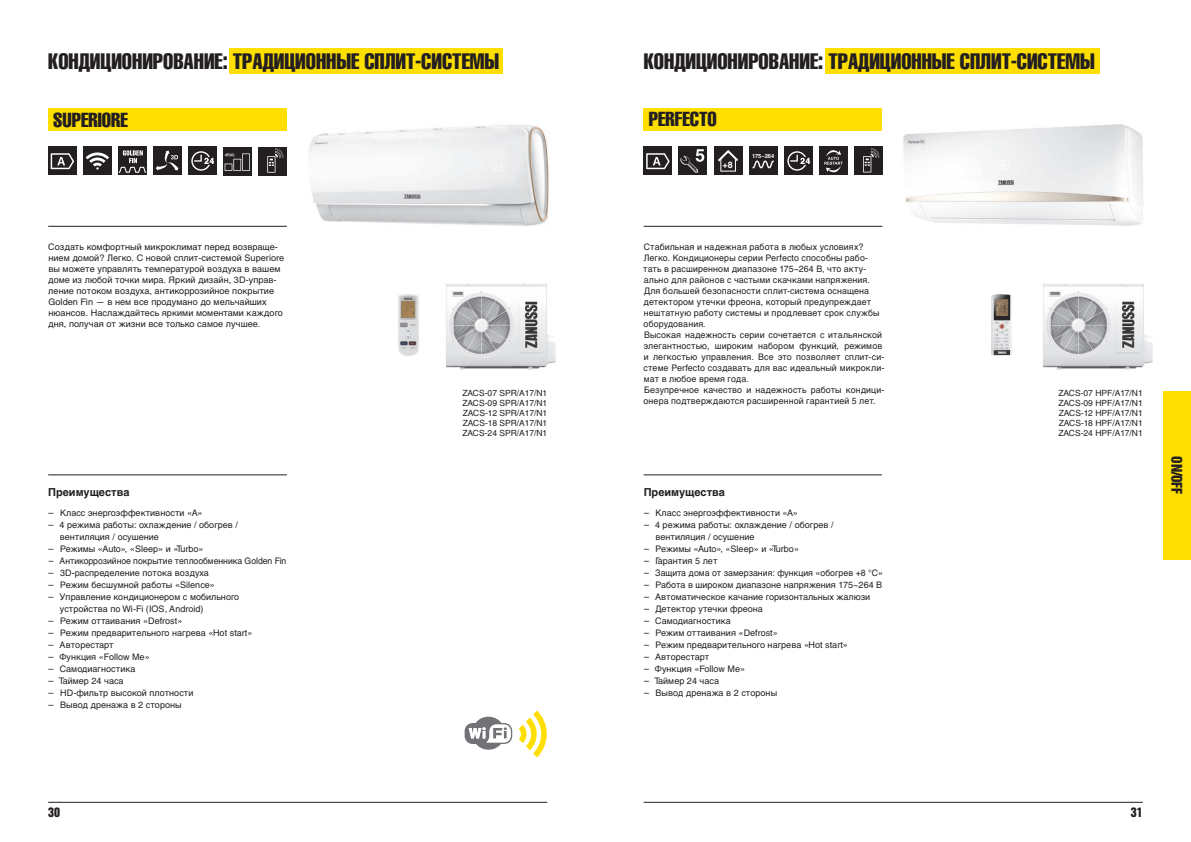
<style>
.page{position:relative;width:1191px;height:842px;background:#fff}
.page>*{position:absolute;margin:0;border:0;box-sizing:border-box;transform-origin:0 0}
.t1{font:extra-condensed 22px "Helvetica LTCYR";color:#231f20}
.t2{font:extra-condensed 20px "Helvetica LTCYR";color:#231f20}
.t3{font:13.5px "Helvetica Inserat LTCYR";color:#231f20}
.t4{font:12px "Helvetica Inserat LTCYR";color:#231f20}
.t5{font:700 11px "Helvetica LTCYR";color:#231f20}
.t6{font:9px/11px "Helvetica LTCYR";letter-spacing:.005em;color:#231f20}
.t7{font:9px "Helvetica LTCYR";letter-spacing:.005em;color:#231f20;scale:.96 1}
.t8{font:700 9px "Helvetica LTCYR";color:#fff}
.t9{font:8.5px/10px "Helvetica LTCYR";letter-spacing:-.04em;color:#231f20;text-align:justify}
.t10{font:700 5.7px "Helvetica LTCYR";color:#fff}
.s1{font-size:10px}
</style>
<div class="page">
<hr style="left:48px;top:802px;width:499px;height:1px;background:#231f20">
<div style="left:230px;top:48px;width:273px;height:26px;background:#ffdf01"></div>
<hr style="left:48px;top:474px;width:239px;height:1px;background:#231f20">
<hr style="left:48px;top:226px;width:239px;height:1px;background:#231f20">
<img style="left:398px;top:294px;width:21px;height:62px">
<img style="left:446px;top:284px;width:110px;height:86px">
<img style="left:1043px;top:284px;width:110px;height:86px">
<svg style="left:519px;top:710px;width:28px;height:47px"></svg>
<svg style="left:464px;top:716px;width:48px;height:34px"></svg>
<div style="left:48px;top:108px;width:238px;height:23px;background:#ffdf01"></div>
<img style="left:309px;top:124px;width:240px;height:102px">
<div style="left:48px;top:147px;width:28px;height:28px;background:#231f20"></div>
<svg style="left:51px;top:153px;width:23px;height:16px"></svg>
<div style="left:223px;top:147px;width:28px;height:28px;background:#231f20"></div>
<svg style="left:225px;top:153px;width:25px;height:18px"></svg>
<div style="left:188px;top:147px;width:28px;height:28px;background:#231f20"></div>
<svg style="left:191px;top:151px;width:23px;height:20px"></svg>
<div style="left:118px;top:147px;width:28px;height:28px;background:#231f20"></div>
<svg style="left:118px;top:150px;width:29px;height:23px"></svg>
<div style="left:83px;top:147px;width:28px;height:28px;background:#231f20"></div>
<svg style="left:86px;top:152px;width:23px;height:18px"></svg>
<hr style="left:643px;top:802px;width:499px;height:1px;background:#231f20">
<div style="left:1163px;top:391px;width:28px;height:168px;background:#ffdf01"></div>
<div style="left:825px;top:48px;width:274px;height:26px;background:#ffdf01"></div>
<hr style="left:643px;top:474px;width:239px;height:1px;background:#231f20">
<hr style="left:643px;top:226px;width:239px;height:1px;background:#231f20">
<div style="left:643px;top:108px;width:239px;height:23px;background:#ffdf01"></div>
<img style="left:903px;top:124px;width:240px;height:102px">
<div style="left:643px;top:147px;width:29px;height:28px;background:#231f20"></div>
<svg style="left:646px;top:153px;width:23px;height:16px"></svg>
<div style="left:749px;top:147px;width:28px;height:28px;background:#231f20"></div>
<div style="left:819px;top:147px;width:28px;height:28px;background:#231f20"></div>
<svg style="left:824px;top:150px;width:18px;height:23px"></svg>
<div style="left:784px;top:147px;width:28px;height:28px;background:#231f20"></div>
<svg style="left:787px;top:151px;width:23px;height:20px"></svg>
<img style="left:991px;top:294px;width:21px;height:62px">
<div style="left:679px;top:147px;width:28px;height:28px;background:#231f20"></div>
<svg style="left:680px;top:149px;width:24px;height:24px"></svg>
<div style="left:714px;top:147px;width:28px;height:28px;background:#231f20"></div>
<svg style="left:718px;top:150px;width:21px;height:14px"></svg>
<div style="left:258px;top:147px;width:28px;height:28px;background:#231f20"></div>
<svg style="left:267px;top:148px;width:16px;height:25px"></svg>
<div style="left:854px;top:147px;width:28px;height:28px;background:#231f20"></div>
<svg style="left:863px;top:148px;width:16px;height:24px"></svg>
<svg style="left:752px;top:160px;width:22px;height:9px"></svg>
<div style="left:153px;top:147px;width:28px;height:28px;background:#231f20"></div>
<svg style="left:156px;top:151px;width:23px;height:20px"></svg>
<h1 class="t1" style="left:48px;top:49px;width:452px">КОНДИЦИОНИРОВАНИЕ: ТРАДИЦИОННЫЕ СПЛИТ-СИСТЕМЫ</h1>
<h1 class="t1" style="left:643px;top:50px;width:452px">КОНДИЦИОНИРОВАНИЕ: ТРАДИЦИОННЫЕ СПЛИТ-СИСТЕМЫ</h1>
<h2 class="t2" style="left:53px;top:109px;width:76px">SUPERIORE</h2>
<h2 class="t2" style="left:649px;top:108px;width:69px">PERFECTO</h2>
<p class="t10" style="left:752px;top:153px;width:24px">175~264</p>
<p class="t8" style="left:722px;top:160px;width:12px">+8</p>
<p class="t6" style="left:48px;top:241px;width:237px">Создать комфортный микроклимат перед возвраще&shy;нием домой? Легко. С новой сплит-системой Superiore вы можете управлять температурой воздуха в вашем доме из любой точки мира. Яркий дизайн, 3D-управ&shy;ление потоком воздуха, антикоррозийное покрытие Golden Fin — в нем все продумано до мельчайших нюансов. Наслаждайтесь яркими моментами каждого дня, получая от жизни все только самое лучшее.</p>
<p class="t9" style="left:462px;top:388px;width:86px">ZACS-07 SPR/A17/N1<br>ZACS-09 SPR/A17/N1<br>ZACS-12 SPR/A17/N1<br>ZACS-18 SPR/A17/N1<br>ZACS-24 SPR/A17/N1</p>
<p class="t6" style="left:643px;top:241px;width:243px">Стабильная и надежная работа в любых условиях?<br>Легко. Кондиционеры серии Perfecto способны рабо&shy;тать в расширенном диапазоне 175~264 В, что акту&shy;ально для районов с частыми скачками напряжения.<br>Для большей безопасности сплит-система оснащена детектором утечки фреона, который предупреждает нештатную работу системы и продлевает срок службы оборудования.<br>Высокая надежность серии сочетается с итальянской элегантностью, широким набором функций, режимов и легкостью управления. Все это позволяет сплит-си&shy;стеме Perfecto создавать для вас идеальный микрокли&shy;мат в любое время года.<br>Безупречное качество и надежность работы кондици&shy;онера подтверждаются расширенной гарантией 5 лет.</p>
<p class="t9" style="left:1058px;top:388px;width:86px">ZACS-07 HPF/A17/N1<br>ZACS-09 HPF/A17/N1<br>ZACS-12 HPF/A17/N1<br>ZACS-18 HPF/A17/N1<br>ZACS-24 HPF/A17/N1</p>
<p class="t5" style="left:48px;top:486px;width:83px">Преимущества</p>
<p class="t5" style="left:643px;top:486px;width:83px">Преимущества</p>
<h3 class="t3" style="left:1185px;top:456px;width:39px;rotate:90deg">ON/OFF</h3>
<p class="t6" style="left:49px;top:507px;width:155px"><span class="s1">–</span> Класс энергоэффективности «A»</p>
<p class="t6" style="left:60px;top:519px;width:180px;line-height:12px;text-indent:-11px"><span class="s1">–</span> 4 режима работы: охлаждение / обогрев / вентиляция / осушение</p>
<p class="t6" style="left:49px;top:543px;width:156px"><span class="s1">–</span> Режимы «Auto», «Sleep» и «Turbo»</p>
<p class="t7" style="left:49px;top:556px;width:249px"><span class="s1">–</span> Антикоррозийное покрытие теплообменника Golden Fin</p>
<p class="t6" style="left:49px;top:567px;width:162px"><span class="s1">–</span> 3D-распределение потока воздуха</p>
<p class="t6" style="left:49px;top:579px;width:168px"><span class="s1">–</span> Режим бесшумной работы «Silence»</p>
<p class="t6" style="left:60px;top:591px;width:181px;line-height:12px;text-indent:-11px"><span class="s1">–</span> Управление кондиционером с мобильного устройства по Wi-Fi (IOS, Android)</p>
<p class="t6" style="left:49px;top:615px;width:135px"><span class="s1">–</span> Режим оттаивания «Defrost»</p>
<p class="t6" style="left:49px;top:627px;width:205px"><span class="s1">–</span> Режим предварительного нагрева «Hot start»</p>
<p class="t6" style="left:49px;top:639px;width:67px"><span class="s1">–</span> Авторестарт</p>
<p class="t6" style="left:49px;top:651px;width:103px"><span class="s1">–</span> Функция «Follow Me»</p>
<p class="t6" style="left:49px;top:663px;width:88px"><span class="s1">–</span> Самодиагностика</p>
<p class="t6" style="left:49px;top:675px;width:77px"><span class="s1">–</span> Таймер 24 часа</p>
<p class="t6" style="left:49px;top:687px;width:146px"><span class="s1">–</span> HD-фильтр высокой плотности</p>
<p class="t6" style="left:49px;top:699px;width:135px"><span class="s1">–</span> Вывод дренажа в 2 стороны</p>
<p class="t6" style="left:644px;top:507px;width:155px"><span class="s1">–</span> Класс энергоэффективности «A»</p>
<p class="t6" style="left:655px;top:519px;width:180px;line-height:12px;text-indent:-11px"><span class="s1">–</span> 4 режима работы: охлаждение / обогрев / вентиляция / осушение</p>
<p class="t6" style="left:644px;top:543px;width:156px"><span class="s1">–</span> Режимы «Auto», «Sleep» и «Turbo»</p>
<p class="t6" style="left:644px;top:555px;width:75px"><span class="s1">–</span> Гарантия 5 лет</p>
<p class="t6" style="left:644px;top:567px;width:240px"><span class="s1">–</span> Защита дома от замерзания: функция «обогрев +8 °C»</p>
<p class="t6" style="left:644px;top:579px;width:240px"><span class="s1">–</span> Работа в широком диапазоне напряжения 175~264 В</p>
<p class="t6" style="left:644px;top:591px;width:228px"><span class="s1">–</span> Автоматическое качание горизонтальных жалюзи</p>
<p class="t6" style="left:644px;top:603px;width:120px"><span class="s1">–</span> Детектор утечки фреона</p>
<p class="t6" style="left:644px;top:615px;width:88px"><span class="s1">–</span> Самодиагностика</p>
<p class="t6" style="left:644px;top:627px;width:135px"><span class="s1">–</span> Режим оттаивания «Defrost»</p>
<p class="t6" style="left:644px;top:639px;width:205px"><span class="s1">–</span> Режим предварительного нагрева «Hot start»</p>
<p class="t6" style="left:644px;top:651px;width:67px"><span class="s1">–</span> Авторестарт</p>
<p class="t6" style="left:644px;top:663px;width:103px"><span class="s1">–</span> Функция «Follow Me»</p>
<p class="t6" style="left:644px;top:675px;width:77px"><span class="s1">–</span> Таймер 24 часа</p>
<p class="t6" style="left:644px;top:687px;width:135px"><span class="s1">–</span> Вывод дренажа в 2 стороны</p>
<h3 class="t4" style="left:48px;top:805px;width:13px">30</h3>
<h3 class="t4" style="left:1130px;top:805px;width:13px">31</h3>
</div>
